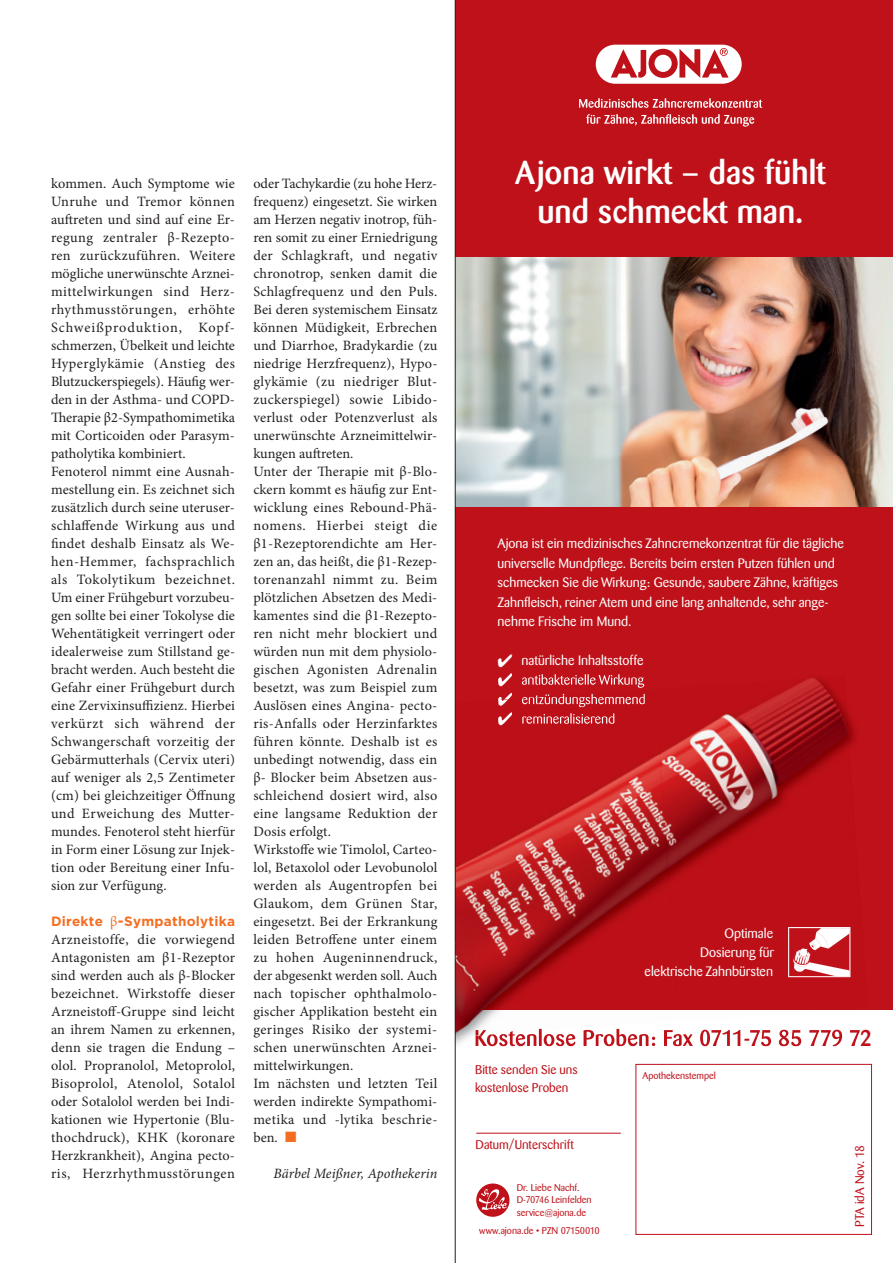
<style>
.page{position:relative;width:893px;height:1263px;background:#fff}
.page>*{position:absolute;margin:0;border:0;box-sizing:border-box;transform-origin:0 0}
.t1{font:500 33px/39px "Barmeno BQ";color:#fff;text-align:center}
.t2{font:14.25px/18px "Minion Pro";letter-spacing:.015em;color:#231f20}
.t3{font:italic 14.25px "Minion Pro";color:#231f20}
.t4{font:13.5px/19.5px "Barmeno BQ";color:#fff}
.t5{font:700 13.5px "Gotham";letter-spacing:.02em;color:#f36e21}
.t6{font:12.6px/18px "Barmeno BQ";color:#be1119}
.t7{font:9.75px/12.8px "Barmeno BQ";color:#be1119}
.s1{font-family:"Minion Pro";font-weight:400;font-size:14.25px}
.s2{font-size:14.25px}
.s3{color:#f36e21}
</style>
<div class="page">
<div style="left:455px;top:0;width:438px;height:1010px;background:#be1119"></div>
<div style="left:596px;top:45px;width:146px;height:39px;background:#fff;border-radius:19px"></div>
<div style="left:648px;top:49px;width:30px;height:29px;background:#be1119;border-radius:50%"></div>
<svg style="left:611px;top:49px;width:35px;height:29px"></svg>
<svg style="left:679px;top:48px;width:50px;height:30px"></svg>
<svg style="left:586px;top:114px;width:168px;height:13px"></svg>
<svg style="left:579px;top:98px;width:183px;height:10px"></svg>
<div style="left:654px;top:55px;width:18px;height:17px;background:#fff;border-radius:50%"></div>
<img style="left:456px;top:257px;width:437px;height:249px">
<div style="left:636px;top:1064px;width:236px;height:170px;border:1px solid #be1119"></div>
<hr style="left:476px;top:1133px;width:145px;height:1px;background:#be1119">
<img style="left:456px;top:1037px;width:379px;height:10px">
<img style="left:498px;top:674px;width:14px;height:12px">
<img style="left:521px;top:674px;width:123px;height:14px">
<img style="left:475px;top:1030px;width:385px;height:16px">
<img style="left:456px;top:1010px;width:384px;height:27px">
<img style="left:456px;top:693px;width:200px;height:185px">
<img style="left:656px;top:678px;width:199px;height:200px">
<img style="left:456px;top:878px;width:217px;height:132px">
<img style="left:498px;top:699px;width:14px;height:7px">
<img style="left:513px;top:694px;width:132px;height:13px">
<img style="left:498px;top:712px;width:116px;height:13px">
<img style="left:513px;top:713px;width:101px;height:11px">
<img style="left:475px;top:1029px;width:96px;height:6px">
<div style="left:788px;top:927px;width:62px;height:50px;border:2px solid #fff"></div>
<svg style="left:789px;top:927px;width:62px;height:49px"></svg>
<div style="left:476px;top:1183px;width:33px;height:34px;background:#be1119;border-radius:50%"></div>
<svg style="left:479px;top:1188px;width:28px;height:22px"></svg>
<hr style="left:455px;top:0;width:1px;height:1263px;background:#231f20">
<p class="t2" style="left:51px;top:175px;width:186px">kommen. Auch Symptome wie<br>Unruhe und Tremor können auf-treten und sind auf eine Er&shy;regung zentraler β-Rezepto&shy;ren zurückzuführen. Weitere mögliche unerwünschte Arznei&shy;mittelwirkungen sind Herz&shy;rhythmusstörungen, erhöhte<br>Schweißproduktion, Kopf&shy;schmerzen, Übelkeit und leichte<br>Hyperglykämie (Anstieg des<br>Blutzuckerspiegels). Häufig wer&shy;den in der Asthma- und COPD-<br>Therapie β2-Sympathomimetika mit Corticoiden oder Parasym&shy;patholytika kombiniert.<br>Fenoterol nimmt eine Ausnah&shy;mestellung ein. Es zeichnet sich zusätzlich durch seine uteruser&shy;schlaffende Wirkung aus und findet deshalb Einsatz als We&shy;hen-Hemmer, fachsprachlich als Tokolytikum bezeichnet.<br>Um einer Frühgeburt vorzubeu&shy;gen sollte bei einer Tokolyse die<br>Wehentätigkeit verringert oder idealerweise zum Stillstand ge&shy;bracht werden. Auch besteht die<br>Gefahr einer Frühgeburt durch eine Zervixinsuffizienz. Hierbei verkürzt sich während der<br>Schwangerschaft vorzeitig der<br>Gebärmutterhals (Cervix uteri) auf weniger als 2,5 Zentimeter (cm) bei gleichzeitiger Öffnung und Erweichung des Mutter&shy;mundes. Fenoterol steht hierfür in Form einer Lösung zur Injek&shy;tion oder Bereitung einer Infu&shy;sion zur Verfügung.</p>
<p class="t5" style="left:51px;top:912px;width:186px">Direkte <span class="s1">β</span><span class="s2">-</span>Sympatholytika</p>
<p class="t2" style="left:51px;top:931px;width:186px;text-align:justify">Arzneistoffe, die vorwiegend Antagonisten am β1-Rezeptor sind werden auch als β-Blocker bezeichnet. Wirkstoffe dieser Arzneistoff-Gruppe sind leicht an ihrem Namen zu erkennen, denn sie tragen die Endung – olol. Propranolol, Metoprolol, Bisoprolol, Atenolol, Sotalol oder Sotalolol werden bei Indi&shy;kationen wie Hypertonie (Blu&shy;thochdruck), KHK (koronare Herzkrankheit), Angina pecto&shy;ris, Herzrhythmusstörungen</p>
<p class="t2" style="left:253px;top:175px;width:186px">oder Tachykardie (zu hohe Herz&shy;frequenz) eingesetzt. Sie wirken am Herzen negativ inotrop, füh&shy;ren somit zu einer Erniedrigung der Schlagkraft, und negativ chronotrop, senken damit die<br>Schlagfrequenz und den Puls.<br>Bei deren systemischem Einsatz können Müdigkeit, Erbrechen und Diarrhoe, Bradykardie (zu niedrige Herzfrequenz), Hypo&shy;glykämie (zu niedriger Blut&shy;zuckerspiegel) sowie Libido&shy;verlust oder Potenzverlust als unerwünschte Arzneimittelwir&shy;kungen auftreten.<br>Unter der Therapie mit β-Blo&shy;ckern kommt es häufig zur Ent&shy;wicklung eines Rebound-Phä&shy;nomens. Hierbei steigt die β1-Rezeptorendichte am Her&shy;zen an, das heißt, die β1-Rezep&shy;torenanzahl nimmt zu. Beim plötzlichen Absetzen des Medi&shy;kamentes sind die β1-Rezepto&shy;ren nicht mehr blockiert und würden nun mit dem physiolo&shy;gischen Agonisten Adrenalin besetzt, was zum Beispiel zum<br>Auslösen eines Angina- pecto&shy;ris-Anfalls oder Herzinfarktes führen könnte. Deshalb ist es unbedingt notwendig, dass ein β- Blocker beim Absetzen aus&shy;schleichend dosiert wird, also eine langsame Reduktion der<br>Dosis erfolgt.<br>Wirkstoffe wie Timolol, Carteo&shy;lol, Betaxolol oder Levobunolol werden als Augentropfen bei<br>Glaukom, dem Grünen Star, eingesetzt. Bei der Erkrankung leiden Betroffene unter einem zu hohen Augeninnendruck, der abgesenkt werden soll. Auch nach topischer ophthalmolo&shy;gischer Applikation besteht ein geringes Risiko der systemi&shy;schen unerwünschten Arznei&shy;mittelwirkungen.<br>Im nächsten und letzten Teil werden indirekte Sympathomi&shy;metika und -lytika beschrie&shy;ben. <span class="s3">■</span></p>
<p class="t3" style="left:273px;top:1164px;width:165px">Bärbel Meißner, Apothekerin</p>
<h1 class="t1" style="left:515px;top:153px;width:312px">Ajona wirkt – das fühlt und schmeckt man.</h1>
<p class="t4" style="left:497px;top:534px;width:348px">Ajona ist ein medizinisches Zahncremekonzentrat für die tägliche universelle Mundpflege. Bereits beim ersten Putzen fühlen und schmecken Sie die Wirkung: Gesunde, saubere Zähne, kräftiges Zahnfleisch, reiner Atem und eine lang anhaltende, sehr ange&shy;nehme Frische im Mund.</p>
<p class="t4" style="left:497px;top:651px;width:148px">✔ natürliche Inhaltsstoffe</p>
<p class="t6" style="left:475px;top:1061px;width:104px">Bitte senden Sie uns kostenlose Proben</p>
<p class="t6" style="left:476px;top:1136px;width:100px">Datum/Unterschrift</p>
<p class="t7" style="left:517px;top:1181px;width:76px">Dr. Liebe Nachf.<br>D-70746 Leinfelden service@ajona.de</p>
<p class="t7" style="left:479px;top:1224px;width:122px">www.ajona.de • PZN 07150010</p>
<p class="t4" style="left:645px;top:923px;width:131px;text-align:right">Optimale<br>Dosierung für elektrische Zahnbürsten</p>
<p class="t7" style="left:642px;top:1069px;width:75px">Apothekenstempel</p>
<p class="t6" style="left:851px;top:1227px;width:83px;rotate:-90deg">PTA idA Nov. 18</p>
</div>
